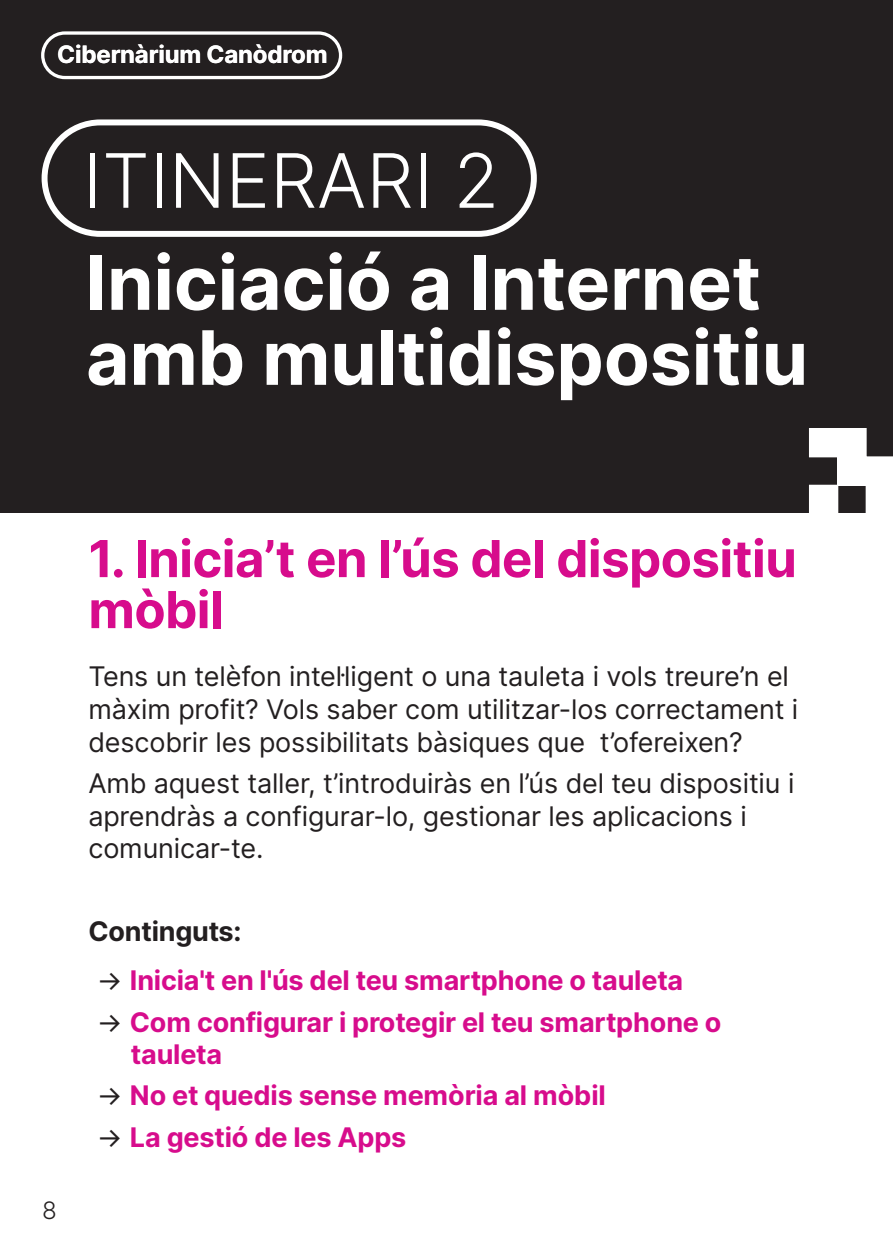
<style>
.page{position:relative;width:893px;height:1259px;background:#fff}
.page>*{position:absolute;margin:0;border:0;box-sizing:border-box;transform-origin:0 0}
.t1{font:700 75px/75px "Inter";color:#fff}
.t2{font:300 75px "Inter";letter-spacing:-.005em;color:#fff}
.t3{font:700 51px/51px "Inter";letter-spacing:-.01em;color:#d70c8c}
.t4{font:27px/32.7px "Inter";letter-spacing:-.005em;color:#231f20}
.t5{font:700 27px/32.7px "Inter";letter-spacing:-.01em;color:#d70c8c}
.t6{font:700 27px "Inter";letter-spacing:-.01em;color:#231f20}
.t7{font:700 24px "Inter";letter-spacing:-.01em;color:#fff}
.t8{font:300 24px "Inter";color:#231f20}
.s1{font-weight:400;color:#231f20}
</style>
<div class="page">
<div style="left:0;top:0;width:893px;height:513px;background:#231f20"></div>
<div style="left:42px;top:119px;width:495px;height:118px;border:6px solid #fff;border-radius:56px"></div>
<div style="left:838px;top:457px;width:28px;height:28px;background:#fff"></div>
<div style="left:866px;top:457px;width:27px;height:28px;background:#fff"></div>
<div style="left:809px;top:485px;width:29px;height:28px;background:#fff"></div>
<div style="left:866px;top:485px;width:27px;height:28px;background:#fff"></div>
<div style="left:809px;top:428px;width:29px;height:29px;background:#fff"></div>
<div style="left:838px;top:428px;width:28px;height:29px;background:#fff"></div>
<div style="left:41px;top:31px;width:301px;height:48px;border:3px solid #fff;border-radius:22px"></div>
<p class="t7" style="left:57px;top:40px;width:272px">Cibernàrium Canòdrom</p>
<h1 class="t2" style="left:83px;top:135px;width:418px">ITINERARI 2</h1>
<h1 class="t1" style="left:86px;top:245px;width:724px">Iniciació a Internet amb multidispositiu</h1>
<h2 class="t3" style="left:88px;top:533px;width:710px">1. Inicia’t en l’ús del dispositiu mòbil</h2>
<p class="t4" style="left:88px;top:660px;width:711px">Tens un telèfon inteŀligent o una tauleta i vols treure’n el màxim profit? Vols saber com utilitzar-los correctament i descobrir les possibilitats bàsiques que t’ofereixen?</p>
<p class="t4" style="left:88px;top:766px;width:707px">Amb aquest taller, t’introduiràs en l’ús del teu dispositiu i aprendràs a configurar-lo, gestionar les aplicacions i comunicar-te.</p>
<p class="t8" style="left:42px;top:1195px;width:16px">8</p>
<p class="t6" style="left:88px;top:914px;width:155px">Continguts:</p>
<p class="t5" style="left:97px;top:964px;width:588px"><span class="s1">→</span> Inicia't en l'ús del teu smartphone o tauleta</p>
<p class="t5" style="left:131px;top:1005px;width:592px;text-indent:-34px"><span class="s1">→</span> Com configurar i protegir el teu smartphone o tauleta</p>
<p class="t5" style="left:97px;top:1079px;width:510px"><span class="s1">→</span> No et quedis sense memòria al mòbil</p>
<p class="t5" style="left:97px;top:1120px;width:311px"><span class="s1">→</span> La gestió de les Apps</p>
</div>
